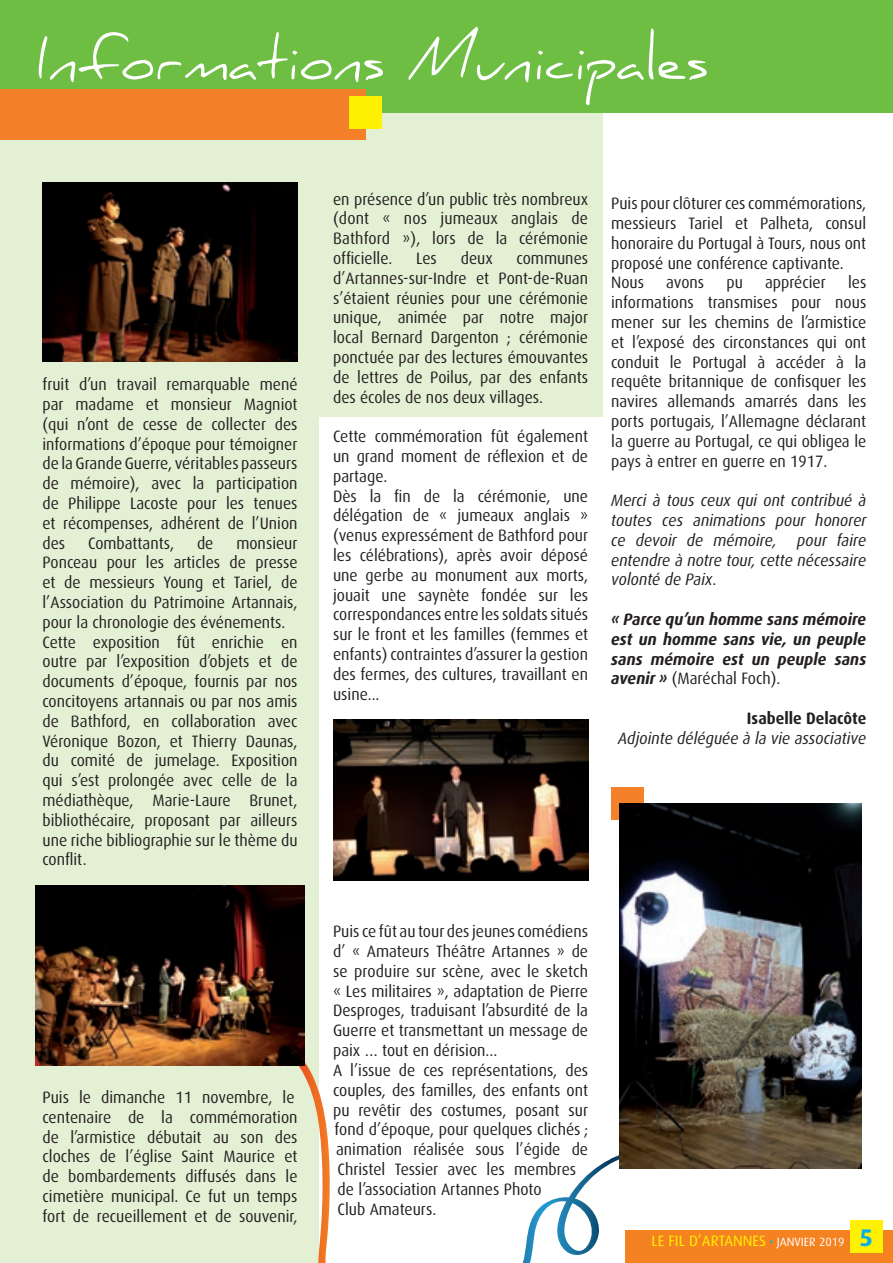
<style>
.page{position:relative;width:893px;height:1263px;background:#fff}
.page>*{position:absolute;margin:0;border:0;box-sizing:border-box;transform-origin:0 0}
.t1{font:57px "Daniel";color:#fff}
.t2{font:700 24px "Dax";color:#00aeef}
.t3{font:16.5px/19.8px "Dax";color:#231f20;text-align:justify;scale:.95 1}
.t4{font:italic 16.5px/19.8px "Dax";color:#231f20;text-align:justify;scale:.95 1}
.t5{font:italic 700 16.5px/19.8px "Dax";color:#231f20;text-align:justify;scale:.95 1}
.t6{font:700 16.5px "Dax";color:#231f20;scale:.95 1}
.t7{font:15px "Dax";color:#fff101}
.s1{font-weight:400;font-style:normal}
.s2{font-size:12px;color:#00aeef}
.s3{font-size:12px;color:#fff}
</style>
<div class="page">
<div style="left:0;top:90px;width:319px;height:1173px;background:#e4f0d4"></div>
<div style="left:257px;top:47px;width:346px;height:370px;background:#e4f0d4"></div>
<div style="left:0;top:0;width:893px;height:113px;background:#6ebe44"></div>
<div style="left:611px;top:788px;width:33px;height:32px;background:#f4802a"></div>
<div style="left:0;top:89px;width:366px;height:51px;background:#f4802a"></div>
<div style="left:349px;top:97px;width:33px;height:32px;background:#fff101"></div>
<div style="left:625px;top:1230px;width:268px;height:33px;background:#f58220"></div>
<div style="left:850px;top:1220px;width:33px;height:33px;background:#fff101"></div>
<svg style="left:202px;top:1062px;width:452px;height:201px"></svg>
<img style="left:333px;top:720px;width:255px;height:161px">
<img style="left:35px;top:885px;width:270px;height:180px">
<img style="left:43px;top:183px;width:255px;height:178px">
<img style="left:619px;top:804px;width:243px;height:364px">
<p class="t1" style="left:37px;top:26px;width:673px">Informations Municipales</p>
<p class="t3" style="left:43px;top:375px;width:270px">fruit d’un travail remarquable mené par madame et monsieur Magniot (qui n’ont de cesse de collecter des informations d’époque pour témoigner de la Grande Guerre, véritables passeurs de mémoire), avec la participation de Philippe Lacoste pour les tenues et récompenses, adhérent de l’Union des</p>
<p class="t3" style="left:88px;top:533px;width:92px">Combattants,</p>
<p class="t3" style="left:197px;top:533px;width:19px">de</p>
<p class="t3" style="left:43px;top:533px;width:270px;text-indent:194px">monsieur Ponceau pour les articles de presse et de messieurs Young et Tariel, de l’Association du Patrimoine Artannais, pour la chronologie des événements.</p>
<p class="t3" style="left:43px;top:632px;width:270px">Cette exposition fût enrichie en outre par l’exposition d’objets et de documents d’époque, fournis par nos concitoyens artannais ou par nos amis de Bathford, en collaboration avec Véronique Bozon, et Thierry Daunas, du comité de jumelage. Exposition qui s’est prolongée avec celle de la médiathèque, Marie-Laure Brunet, bibliothécaire, proposant par ailleurs une riche bibliographie sur le thème du conflit.</p>
<p class="t3" style="left:43px;top:1087px;width:270px;text-align:left">Puis le dimanche 11 novembre, le centenaire de la commémoration de l’armistice débutait au son des cloches de l’église Saint Maurice et de bombardements diffusés dans le cimetière municipal. Ce fut un temps fort de recueillement et de souvenir,</p>
<p class="t3" style="left:333px;top:189px;width:270px">en présence d’un public très nombreux (dont « nos jumeaux anglais de Bathford »), lors de la cérémonie officielle.</p>
<p class="t3" style="left:416px;top:249px;width:23px">Les</p>
<p class="t3" style="left:461px;top:249px;width:35px">deux</p>
<p class="t3" style="left:333px;top:249px;width:270px;text-indent:183px">communes d’Artannes-sur-Indre et Pont-de-Ruan s’étaient réunies pour une cérémonie unique, animée par notre major local Bernard Dargenton ; cérémonie ponctuée par des lectures émouvantes de lettres de Poilus, par des enfants des écoles de nos deux villages.</p>
<p class="t3" style="left:333px;top:427px;width:270px">Cette commémoration fût également un grand moment de réflexion et de partage.</p>
<p class="t3" style="left:333px;top:486px;width:270px">Dès la fin de la cérémonie, une délégation de « jumeaux anglais » (venus expressément de Bathford pour les célébrations), après avoir déposé une gerbe au monument aux morts, jouait une saynète fondée sur les correspondances entre les soldats situés sur le front et les familles (femmes et enfants) contraintes d’assurer la gestion des fermes, des cultures, travaillant en usine...</p>
<p class="t3" style="left:611px;top:194px;width:270px">Puis pour clôturer ces commémorations, messieurs Tariel et Palheta, consul honoraire du Portugal à Tours, nous ont proposé une conférence captivante.</p>
<p class="t3" style="left:611px;top:273px;width:36px">Nous</p>
<p class="t3" style="left:666px;top:273px;width:41px">avons</p>
<p class="t3" style="left:726px;top:273px;width:19px">pu</p>
<p class="t3" style="left:765px;top:273px;width:66px">apprécier</p>
<p class="t3" style="left:611px;top:273px;width:270px;text-indent:237px">les informations transmises pour nous mener sur les chemins de l’armistice et l’exposé des circonstances qui ont conduit le Portugal à accéder à la requête britannique de confisquer les navires allemands amarrés dans les ports portugais, l’Allemagne déclarant la guerre au Portugal, ce qui obligea le pays à entrer en guerre en 1917.</p>
<p class="t4" style="left:611px;top:490px;width:270px">Merci à tous ceux qui ont contribué à toutes ces animations pour honorer ce devoir de mémoire, pour faire entendre à notre tour, cette nécessaire volonté de Paix.</p>
<p class="t5" style="left:611px;top:609px;width:270px">« Parce qu’un homme sans mémoire est un homme sans vie, un peuple sans mémoire est un peuple sans avenir » <span class="s1">(Maréchal Foch).</span></p>
<p class="t6" style="left:747px;top:709px;width:127px">Isabelle Delacôte</p>
<p class="t4" style="left:618px;top:728px;width:263px">Adjointe déléguée à la vie associative</p>
<p class="t3" style="left:333px;top:922px;width:270px">Puis ce fût au tour des jeunes comédiens d’ « Amateurs Théâtre Artannes » de se produire sur scène, avec le sketch « Les militaires », adaptation de Pierre Desproges, traduisant l’absurdité de la Guerre et transmettant un message de paix … tout en dérision...</p>
<p class="t3" style="left:333px;top:1060px;width:270px;text-align:left">A l’issue de ces représentations, des couples, des familles, des enfants ont pu revêtir des costumes, posant sur fond d’époque, pour quelques clichés ; animation réalisée sous l’égide de Christel Tessier avec les membres de l’association Artannes Photo<br>Club Amateurs.</p>
<p class="t7" style="left:651px;top:1233px;width:194px">LE FIL D’ARTANNES <span class="s2">•</span> <span class="s3">JANVIER 2019</span></p>
<p class="t2" style="left:859px;top:1224px;width:15px">5</p>
</div>
